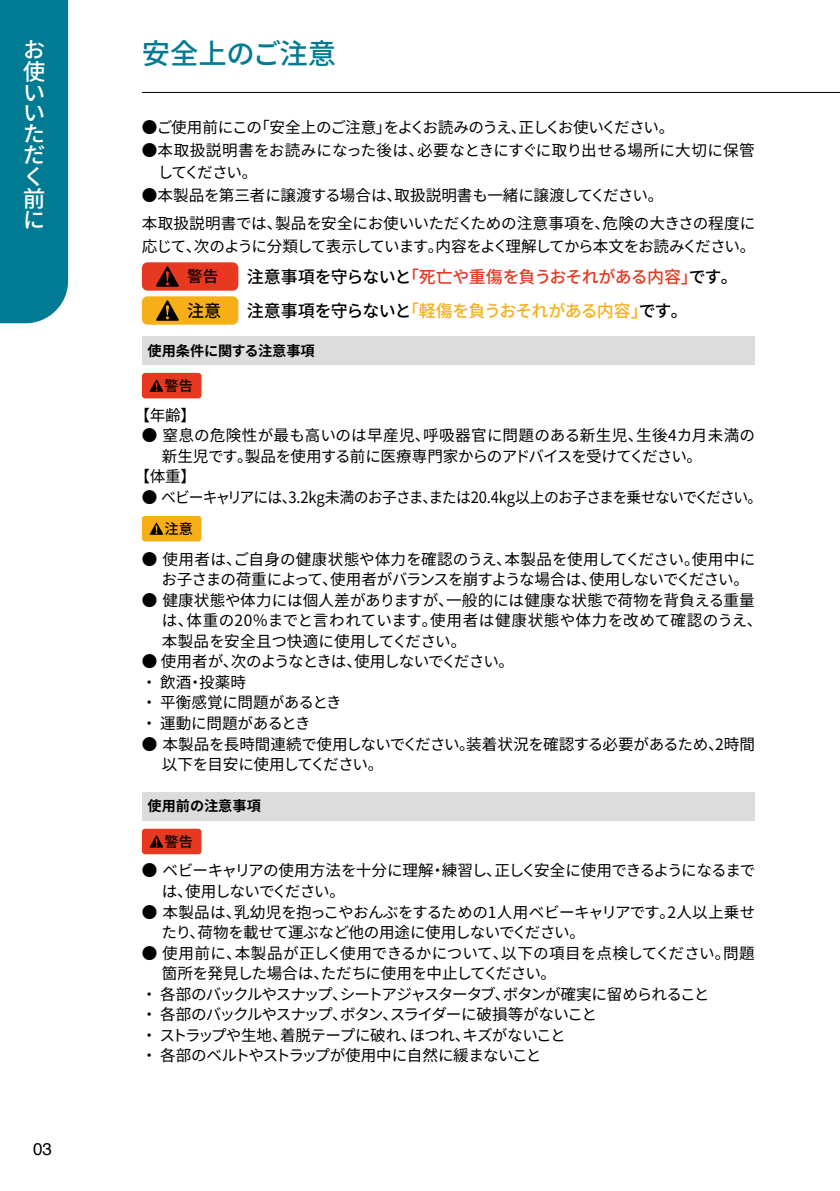
<style>
.page{position:relative;width:840px;height:1191px;background:#fff}
.page>*{position:absolute;margin:0;border:0;box-sizing:border-box;transform-origin:0 0}
.t1{font:500 28.4px "Noto Sans CJ Kjp";letter-spacing:-.01em;color:#007b93}
.t2{font:500 22.6px/21.2px "Noto Sans CJ Kjp";color:#fff}
.t3{font:500 17px "Noto Sans CJ Kjp";letter-spacing:-.035em;color:#e73820}
.t4{font:500 17px "Noto Sans CJ Kjp";letter-spacing:-.055em;color:#f7af17}
.t5{font:17px "Helvetica";color:#000}
.t6{font:500 17px "Noto Sans CJ Kjp";color:#000}
.t7{font:15.6px/20.6px "Noto Sans CJ Kjp";letter-spacing:-.025em;color:#000}
.t8{font:15.6px/20.6px "Noto Sans CJ Kjp";letter-spacing:-.055em;color:#000}
.t9{font:15.6px/20.6px "Noto Sans CJ Kjp";letter-spacing:.01em;color:#000}
.t10{font:15.6px "Noto Sans CJ Kjp";letter-spacing:-.065em;color:#000}
.t11{font:15.6px/28.4px "Noto Sans CJ Kjp";letter-spacing:-.005em;color:#000}
.t12{font:15.6px "Noto Sans CJ Kjp";letter-spacing:-.08em;color:#000}
.t13{font:15.6px/22.6px "Noto Sans CJ Kjp";letter-spacing:.005em;color:#000}
.t14{font:15.6px "Noto Sans CJ Kjp";letter-spacing:.02em;color:#000}
.t15{font:15.6px "Noto Sans CJ Kjp";letter-spacing:-.045em;color:#000}
.t16{font:500 15.6px "Noto Sans CJ Kjp";color:#000}
.t17{font:700 14.2px "Noto Sans CJ Kjp";color:#000}
.t18{font:500 14.2px "Noto Sans CJ Kjp";color:#000}
.s1{color:#000}
</style>
<div class="page">
<div style="left:0;top:0;width:68px;height:323px;background:#007b93"></div>
<hr style="left:142px;top:92px;width:697px;height:1px;background:#000">
<div style="left:142px;top:336px;width:612px;height:28px;background:#dcdcdd"></div>
<div style="left:142px;top:373px;width:59px;height:25px;background:#e73820;border-radius:3px"></div>
<svg style="left:150px;top:379px;width:13px;height:13px"></svg>
<div style="left:142px;top:828px;width:59px;height:26px;background:#e73820;border-radius:3px"></div>
<svg style="left:150px;top:835px;width:13px;height:12px"></svg>
<div style="left:142px;top:516px;width:59px;height:25px;background:#f7af17;border-radius:3px"></div>
<svg style="left:150px;top:522px;width:13px;height:13px"></svg>
<div style="left:142px;top:792px;width:612px;height:28px;background:#dcdcdd"></div>
<div style="left:142px;top:262px;width:96px;height:29px;background:#e73820;border-radius:6px"></div>
<svg style="left:156px;top:266px;width:23px;height:21px"></svg>
<div style="left:142px;top:296px;width:96px;height:29px;background:#f7af17;border-radius:6px"></div>
<svg style="left:156px;top:300px;width:23px;height:21px"></svg>
<h2 class="t2" style="left:23px;top:40px;width:24px">お使いいただく前に</h2>
<p class="t5" style="left:33px;top:1134px;width:20px">03</p>
<h1 class="t1" style="left:142px;top:37px;width:196px">安全上のご注意</h1>
<p class="t10" style="left:142px;top:118px;width:533px">●ご使用前にこの「安全上のご注意」をよくお読みのうえ、正しくお使いください。</p>
<p class="t13" style="left:158px;top:139px;width:598px;text-indent:-16px">●本取扱説明書をお読みになった後は、必要なときにすぐに取り出せる場所に大切に保管してください。</p>
<p class="t11" style="left:142px;top:181px;width:614px">●本製品を第三者に譲渡する場合は、取扱説明書も一緒に譲渡してください。<br>本取扱説明書では、製品を安全にお使いいただくための注意事項を、危険の大きさの程度に</p>
<p class="t10" style="left:142px;top:237px;width:614px">応じて、次のように分類して表示しています。内容をよく理解してから本文をお読みください。</p>
<p class="t16" style="left:187px;top:268px;width:33px">警告</p>
<p class="t3" style="left:247px;top:267px;width:492px"><span class="s1">注意事項を守らないと</span>「死亡や重傷を負うおそれがある内容」<span class="s1">です。</span></p>
<p class="t6" style="left:187px;top:301px;width:36px">注意</p>
<p class="t4" style="left:247px;top:301px;width:442px"><span class="s1">注意事項を守らないと</span>「軽傷を負うおそれがある内容」<span class="s1">です。</span></p>
<p class="t17" style="left:147px;top:342px;width:169px">使用条件に関する注意事項</p>
<p class="t18" style="left:164px;top:378px;width:30px">警告</p>
<p class="t7" style="left:134px;top:405px;width:63px">【年齢】</p>
<p class="t14" style="left:142px;top:427px;width:614px">● 窒息の危険性が最も高いのは早産児、呼吸器官に問題のある新生児、生後4カ月未満の</p>
<p class="t8" style="left:162px;top:446px;width:541px">新生児です。製品を使用する前に医療専門家からのアドバイスを受けてください。</p>
<p class="t7" style="left:134px;top:466px;width:63px">【体重】</p>
<p class="t8" style="left:142px;top:487px;width:621px">● ベビーキャリアには、3.2kg未満のお子さま、または20.4kg以上のお子さまを乗せないでください。</p>
<p class="t18" style="left:164px;top:521px;width:30px">注意</p>
<p class="t7" style="left:161px;top:549px;width:595px;text-indent:-20px">● 使用者は、ご自身の健康状態や体力を確認のうえ、本製品を使用してください。使用中にお子さまの荷重によって、使用者がバランスを崩すような場合は、使用しないでください。</p>
<p class="t9" style="left:162px;top:590px;width:602px;text-indent:-20px">● 健康状態や体力には個人差がありますが、一般的には健康な状態で荷物を背負える重量は、体重の20%までと言われています。使用者は健康状態や体力を改めて確認のうえ、本製品を安全且つ快適に使用してください。</p>
<p class="t7" style="left:141px;top:651px;width:374px">● 使用者が、次のようなときは、使用しないでください。・ 飲酒・投薬時<br>・ 平衡感覚に問題があるとき<br>・ 運動に問題があるとき</p>
<p class="t7" style="left:162px;top:734px;width:594px;text-indent:-20px">● 本製品を長時間連続で使用しないでください。装着状況を確認する必要があるため、2時間以下を目安に使用してください。</p>
<p class="t17" style="left:147px;top:798px;width:115px">使用前の注意事項</p>
<p class="t18" style="left:164px;top:833px;width:30px">警告</p>
<p class="t8" style="left:162px;top:860px;width:595px;text-indent:-20px">● ベビーキャリアの使用方法を十分に理解・練習し、正しく安全に使用できるようになるまでは、使用しないでください。</p>
<p class="t7" style="left:161px;top:902px;width:595px;text-indent:-19px">● 本製品は、乳幼児を抱っこやおんぶをするための1人用ベビーキャリアです。2人以上乗せたり、荷物を載せて運ぶなど他の用途に使用しないでください。</p>
<p class="t9" style="left:142px;top:943px;width:614px">● 使用前に、本製品が正しく使用できるかについて、以下の項目を点検してください。問題</p>
<p class="t7" style="left:162px;top:963px;width:395px">箇所を発見した場合は、ただちに使用を中止してください。</p>
<p class="t12" style="left:141px;top:985px;width:569px">・ 各部のバックルやスナップ、シートアジャスタータブ、ボタンが確実に留められること</p>
<p class="t12" style="left:141px;top:1005px;width:457px">・ 各部のバックルやスナップ、ボタン、スライダーに破損等がないこと</p>
<p class="t15" style="left:141px;top:1026px;width:426px">・ ストラップや生地、着脱テープに破れ、ほつれ、キズがないこと</p>
<p class="t7" style="left:141px;top:1045px;width:401px">・ 各部のベルトやストラップが使用中に自然に緩まないこと</p>
</div>
